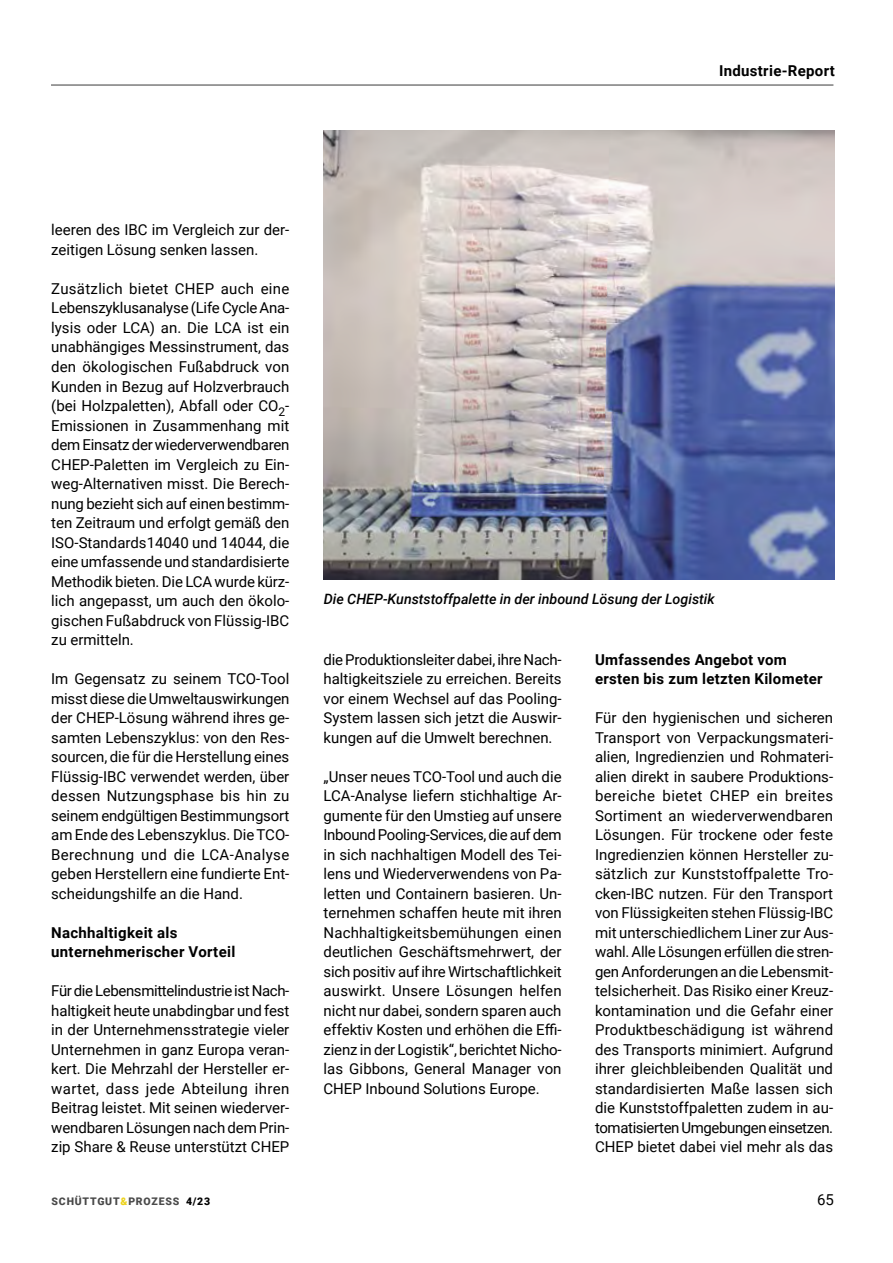
<style>
.page{position:relative;width:893px;height:1263px;background:#fff}
.page>*{position:absolute;margin:0;border:0;box-sizing:border-box;transform-origin:0 0}
.t1{font:15px/19.5px "Roboto";color:#000;text-align:justify}
.t2{font:700 15px/19.5px "Roboto";letter-spacing:.02em;color:#000}
.t3{font:italic 500 14.25px "Roboto";color:#000}
.t4{font:900 10.5px "Roboto";letter-spacing:.075em;color:#484848}
.s1{color:#ecd21c}
.s2{color:#4a4a4a}
.s3{color:#000}
</style>
<div class="page">
<hr style="left:51px;top:84px;width:782px;height:2px;background:#7c7c7c">
<img style="left:324px;top:130px;width:510px;height:449px">
<p class="t2" style="left:719px;top:60px;width:117px">Industrie-Report</p>
<p class="t1" style="left:51px;top:220px;width:240px">leeren des IBC im Vergleich zur der&shy;zeitigen Lösung senken lassen.</p>
<p class="t1" style="left:51px;top:278px;width:240px">Zusätzlich bietet CHEP auch eine Lebenszyklusanalyse (Life Cycle Ana&shy;lysis oder LCA) an. Die LCA ist ein unabhängiges Messinstrument, das den ökologischen Fußabdruck von Kunden in Bezug auf Holzverbrauch (bei Holzpaletten), Abfall oder CO<sub>2</sub>- Emissionen in Zusammenhang mit dem Einsatz der wiederverwendbaren CHEP-Paletten im Vergleich zu Ein&shy;weg-Alternativen misst. Die Berech&shy;nung bezieht sich auf einen bestimm&shy;ten Zeitraum und erfolgt gemäß den ISO-Standards14040 und 14044, die eine umfassende und standardisierte Methodik bieten. Die LCA wurde kürz&shy;lich angepasst, um auch den ökolo&shy;gischen Fußabdruck von Flüssig-IBC zu ermitteln.</p>
<p class="t1" style="left:51px;top:668px;width:240px">Im Gegensatz zu seinem TCO-Tool misst diese die Umweltauswirkungen der CHEP-Lösung während ihres ge&shy;samten Lebenszyklus: von den Res&shy;sourcen, die für die Herstellung eines Flüssig-IBC verwendet werden, über dessen Nutzungsphase bis hin zu seinem endgültigen Bestimmungsort am Ende des Lebenszyklus. Die TCO-Berechnung und die LCA-Analyse geben Herstellern eine fundierte Ent&shy;scheidungshilfe an die Hand.</p>
<p class="t2" style="left:51px;top:922px;width:186px">Nachhaltigkeit als unternehmerischer Vorteil</p>
<p class="t1" style="left:51px;top:980px;width:240px">Für die Lebensmittelindustrie ist Nach&shy;haltigkeit heute unabdingbar und fest in der Unternehmensstrategie vieler Unternehmen in ganz Europa veran&shy;kert. Die Mehrzahl der Hersteller er&shy;wartet, dass jede Abteilung ihren Beitrag leistet. Mit seinen wiederver&shy;wendbaren Lösungen nach dem Prin&shy;zip Share &amp; Reuse unterstützt CHEP</p>
<p class="t3" style="left:324px;top:589px;width:393px">Die CHEP-Kunststoffpalette in der inbound Lösung der Logistik</p>
<p class="t1" style="left:324px;top:649px;width:240px">die Produktionsleiter dabei, ihre Nach&shy;haltigkeitsziele zu erreichen. Bereits vor einem Wechsel auf das Pooling-System lassen sich jetzt die Auswir&shy;kungen auf die Umwelt berechnen.</p>
<p class="t1" style="left:324px;top:766px;width:240px">„Unser neues TCO-Tool und auch die LCA-Analyse liefern stichhaltige Ar&shy;gumente für den Umstieg auf unsere Inbound Pooling-Services, die auf dem in sich nachhaltigen Modell des Tei&shy;lens und Wiederverwendens von Pa&shy;letten und Containern basieren. Un&shy;ternehmen schaffen heute mit ihren Nachhaltigkeitsbemühungen einen deutlichen Geschäftsmehrwert, der sich positiv auf ihre Wirtschaftlichkeit auswirkt. Unsere Lösungen helfen nicht nur dabei, sondern sparen auch effektiv Kosten und erhöhen die Effi&shy;zienz in der Logistik“, berichtet Nicho&shy;las Gibbons, General Manager von CHEP Inbound Solutions Europe.</p>
<p class="t2" style="left:595px;top:649px;width:229px">Umfassendes Angebot vom ersten bis zum letzten Kilometer</p>
<p class="t1" style="left:595px;top:707px;width:240px">Für den hygienischen und sicheren Transport von Verpackungsmateri&shy;alien, Ingredienzien und Rohmateri&shy;alien direkt in saubere Produktions&shy;bereiche bietet CHEP ein breites Sortiment an wiederverwendbaren Lösungen. Für trockene oder feste Ingredienzien können Hersteller zu&shy;sätzlich zur Kunststoffpalette Tro&shy;cken-IBC nutzen. Für den Transport von Flüssigkeiten stehen Flüssig-IBC mit unterschiedlichem Liner zur Aus&shy;wahl. Alle Lösungen erfüllen die stren&shy;gen Anforderungen an die Lebensmit&shy;telsicherheit. Das Risiko einer Kreuz&shy;kontamination und die Gefahr einer Produktbeschädigung ist während des Transports minimiert. Aufgrund ihrer gleichbleibenden Qualität und standardisierten Maße lassen sich die Kunststoffpaletten zudem in au&shy;tomatisierten Umgebungen einsetzen.<br>CHEP bietet dabei viel mehr als das</p>
<p class="t4" style="left:52px;top:1194px;width:160px">SCHÜTTGUT<span class="s1">&amp;</span><span class="s2">PROZESS</span> <span class="s3">4/23</span></p>
<p class="t1" style="left:817px;top:1189px;width:18px">65</p>
</div>
